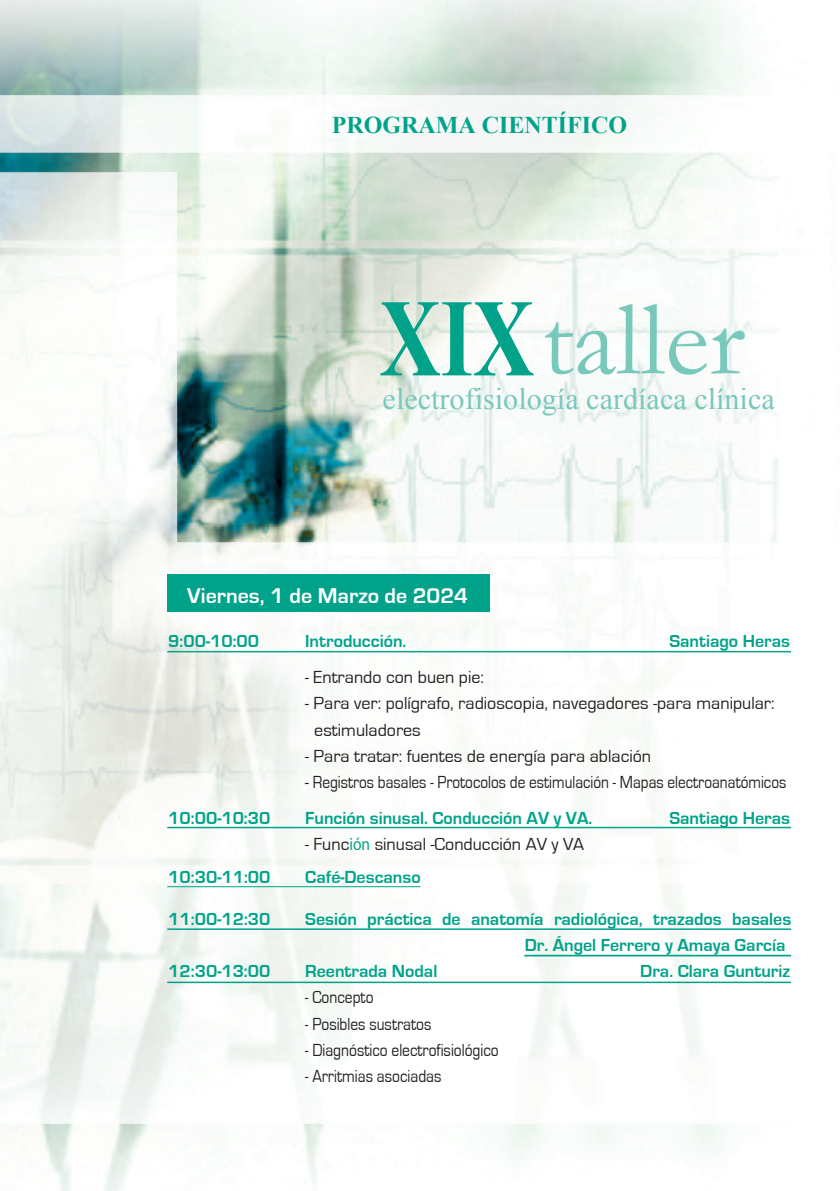
<style>
.page{position:relative;width:840px;height:1191px;background:#fff}
.page>*{position:absolute;margin:0;border:0;box-sizing:border-box;transform-origin:0 0}
.t1{font:700 110.4px "Times New Roman";color:#00a38a;scale:.76 1}
.t2{font:30.2px "Times New Roman";color:#79c8bc}
.t3{font:700 24px "Times New Roman";color:#00a38a}
.t4{font:700 22px "Eurostile";color:#fff}
.t5{font:700 18px/26.2px "Eurostile";color:#00a38a}
.t6{font:18px/26.2px "Eurostile";color:#231f20}
.t7{font:18px "Eurostile";color:#231f20;scale:.86 1}
.s1{font-family:"Myriad Pro";color:#00a38a}
</style>
<div class="page">
<img style="left:0;top:0;width:791px;height:1191px">
<svg style="left:544px;top:304px;width:200px;height:70px"></svg>
<div style="left:167px;top:574px;width:323px;height:38px;background:#00a38a"></div>
<hr style="left:167px;top:651px;width:623px;height:1px;background:#00a38a">
<hr style="left:167px;top:886px;width:253px;height:1px;background:#00a38a">
<hr style="left:167px;top:826px;width:623px;height:2px;background:#00a38a">
<hr style="left:167px;top:928px;width:623px;height:2px;background:#00a38a">
<hr style="left:167px;top:981px;width:623px;height:2px;background:#00a38a">
<hr style="left:524px;top:954px;width:266px;height:2px;background:#00a38a">
<h3 class="t3" style="left:331px;top:108px;width:297px">PROGRAMA CIENTÍFICO</h3>
<h1 class="t1" style="left:379px;top:262px;width:204px">XIX</h1>
<h2 class="t2" style="left:382px;top:378px;width:393px">electrofisiología cardíaca clínica</h2>
<p class="t4" style="left:187px;top:584px;width:282px">Viernes, 1 de Marzo de 2024</p>
<p class="t5" style="left:168px;top:628px;width:92px">9:00-10:00</p>
<p class="t5" style="left:305px;top:628px;width:103px">Introducción.</p>
<p class="t5" style="left:669px;top:628px;width:122px">Santiago Heras</p>
<p class="t6" style="left:305px;top:664px;width:180px">- Entrando con buen pie:</p>
<p class="t6" style="left:314px;top:690px;width:461px;text-indent:-9px">- Para ver: polígrafo, radioscopia, navegadores -para manipular: estimuladores</p>
<p class="t6" style="left:305px;top:743px;width:347px">- Para tratar: fuentes de energía para ablación</p>
<p class="t6" style="left:305px;top:769px;width:482px">- Registros basales - Protocolos de estimulación - Mapas electroanatómicos</p>
<p class="t5" style="left:168px;top:805px;width:103px">10:00-10:30</p>
<p class="t5" style="left:305px;top:805px;width:288px">Función sinusal. Conducción AV y VA.</p>
<p class="t5" style="left:669px;top:805px;width:122px">Santiago Heras</p>
<p class="t6" style="left:305px;top:831px;width:280px">- Func<span class="s1">ión</span> sinusal -Conducción AV y VA</p>
<p class="t5" style="left:168px;top:864px;width:103px">10:30-11:00</p>
<p class="t5" style="left:305px;top:864px;width:117px">Café-Descanso</p>
<p class="t5" style="left:168px;top:906px;width:103px">11:00-12:30</p>
<p class="t5" style="left:524px;top:906px;width:268px;text-indent:-219px">Sesión práctica de anatomía radiológica, trazados basales<br>Dr. Ángel Ferrero y Amaya García</p>
<p class="t5" style="left:168px;top:958px;width:103px">12:30-13:00</p>
<p class="t5" style="left:305px;top:958px;width:133px">Reentrada Nodal</p>
<p class="t5" style="left:640px;top:958px;width:151px">Dra. Clara Gunturiz</p>
<p class="t7" style="left:305px;top:987px;width:81px">- Concepto</p>
<p class="t7" style="left:305px;top:1014px;width:148px">- Posibles sustratos</p>
<p class="t7" style="left:305px;top:1040px;width:226px">- Diagnóstico electrofisiológico</p>
<p class="t7" style="left:305px;top:1066px;width:160px">- Arritmias asociadas</p>
</div>
